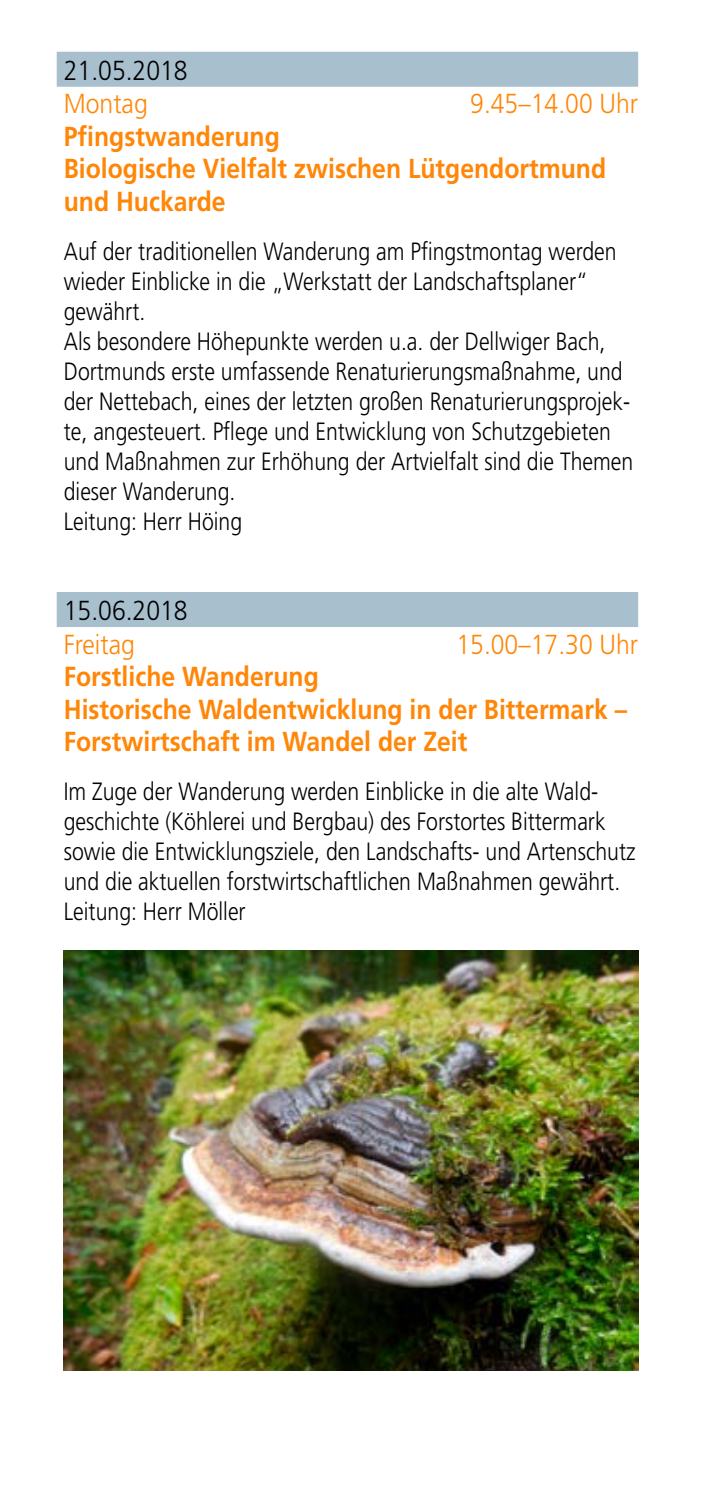
<style>
.page{position:relative;width:702px;height:1489px;background:#fff}
.page>*{position:absolute;margin:0;border:0;box-sizing:border-box;transform-origin:0 0}
.t1{font:700 27.5px/32.5px "Frutiger LT";color:#ff8607;scale:.9 1}
.t2{font:300 27.5px "Frutiger LT";color:#ff8607;scale:.9 1}
.t3{font:300 27.5px "Frutiger LT";color:#000;scale:.9 1}
.t4{font:300 25px/30px "Frutiger LT";color:#000;scale:.85 1}
</style>
<div class="page">
<div style="left:57px;top:52px;width:581px;height:35px;background:#a8bfce"></div>
<div style="left:57px;top:592px;width:581px;height:35px;background:#a8bfce"></div>
<img style="left:64px;top:950px;width:574px;height:420px">
<p class="t3" style="left:64px;top:54px;width:139px">21.05.2018</p>
<p class="t2" style="left:64px;top:88px;width:95px">Montag</p>
<p class="t2" style="left:470px;top:88px;width:188px">9.45–14.00 Uhr</p>
<p class="t1" style="left:64px;top:120px;width:604px">Pfingstwanderung<br>Biologische Vielfalt zwischen Lütgendortmund und Huckarde</p>
<p class="t4" style="left:64px;top:236px;width:671px">Auf der traditionellen Wanderung am Pfingstmontag werden wieder Einblicke in die „Werkstatt der Landschaftsplaner“ gewährt.<br>Als besondere Höhepunkte werden u.a. der Dellwiger Bach, Dortmunds erste umfassende Renaturierungsmaßnahme, und der Nettebach, eines der letzten großen Renaturierungsprojek&shy;te, angesteuert. Pflege und Entwicklung von Schutzgebieten und Maßnahmen zur Erhöhung der Artvielfalt sind die Themen dieser Wanderung.<br>Leitung: Herr Höing</p>
<p class="t3" style="left:64px;top:594px;width:139px">15.06.2018</p>
<p class="t2" style="left:64px;top:628px;width:80px">Freitag</p>
<p class="t2" style="left:456px;top:628px;width:203px">15.00–17.30 Uhr</p>
<p class="t1" style="left:64px;top:660px;width:627px">Forstliche Wanderung<br>Historische Waldentwicklung in der Bittermark –<br>Forstwirtschaft im Wandel der Zeit</p>
<p class="t4" style="left:64px;top:776px;width:674px">Im Zuge der Wanderung werden Einblicke in die alte Wald&shy;geschichte (Köhlerei und Bergbau) des Forstortes Bittermark sowie die Entwicklungsziele, den Landschafts- und Artenschutz und die aktuellen forstwirtschaftlichen Maßnahmen gewährt.<br>Leitung: Herr Möller</p>
</div>
